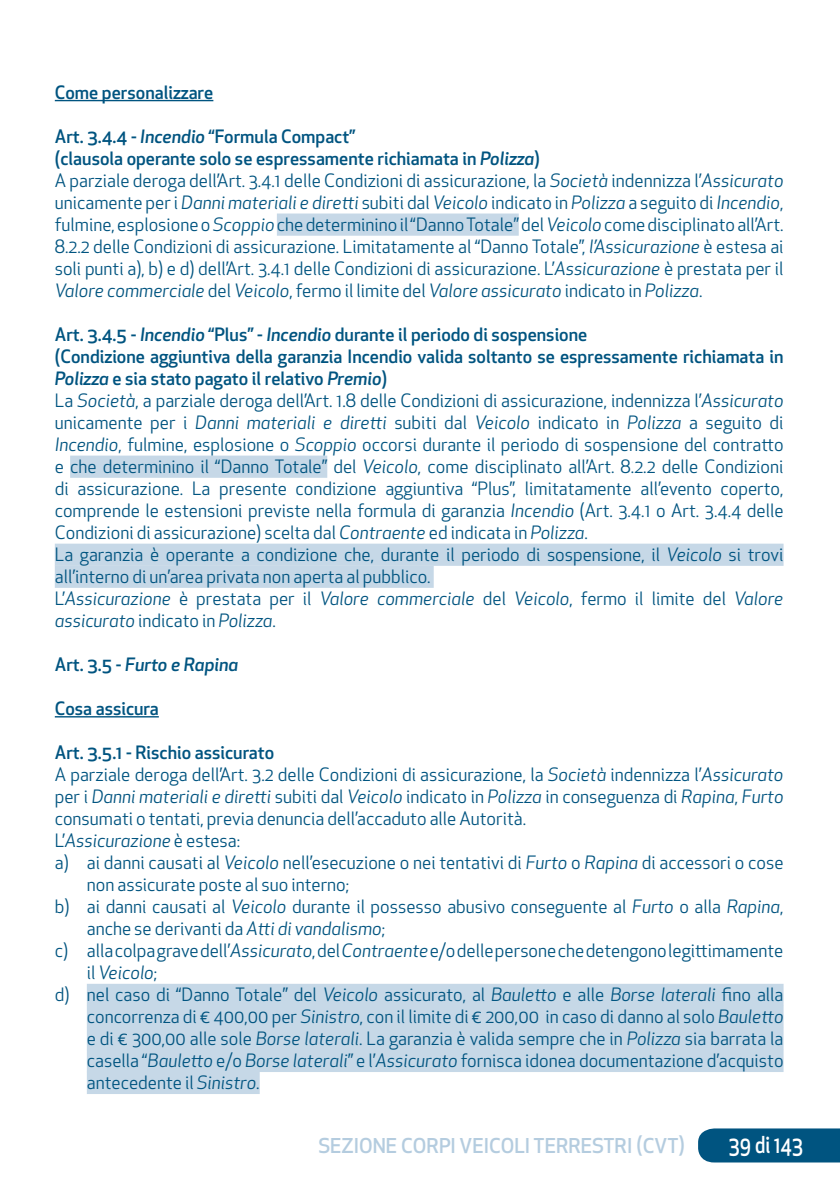
<style>
.page{position:relative;width:840px;height:1191px;background:#fff}
.page>*{position:absolute;margin:0;border:0;box-sizing:border-box;transform-origin:0 0}
.t1{font:500 22.8px "Apex New";color:#fff;scale:.83 1}
.t2{font:500 20px "Apex New";color:#b4ccdf}
.t3{font:18px/22px "Apex New";color:#005480}
.t4{font:italic 18px "Apex New";color:#005480}
.t5{font:500 18px "Apex New";color:#005480}
.t6{font:italic 500 18px "Apex New";color:#005480}
.s1{font-weight:500}
.s2{font-weight:500;font-style:italic}
.s3{font-style:italic}
.s4{font-style:normal}
</style>
<div class="page">
<div style="left:698px;top:1128px;width:141px;height:34px;background:#005480"></div>
<hr style="left:55px;top:100px;width:158px;height:1px;background:#005480">
<div style="left:277px;top:213px;width:241px;height:23px;background:#c6d8e7"></div>
<div style="left:70px;top:455px;width:257px;height:23px;background:#c6d8e7"></div>
<div style="left:55px;top:543px;width:728px;height:23px;background:#c6d8e7"></div>
<div style="left:55px;top:565px;width:378px;height:23px;background:#c6d8e7"></div>
<hr style="left:55px;top:716px;width:104px;height:1px;background:#005480">
<div style="left:87px;top:983px;width:696px;height:23px;background:#c6d8e7"></div>
<div style="left:87px;top:1005px;width:696px;height:23px;background:#c6d8e7"></div>
<div style="left:87px;top:1027px;width:696px;height:23px;background:#c6d8e7"></div>
<div style="left:87px;top:1049px;width:696px;height:23px;background:#c6d8e7"></div>
<div style="left:87px;top:1071px;width:172px;height:23px;background:#c6d8e7"></div>
<p class="t5" style="left:55px;top:80px;width:160px">Come personalizzare</p>
<p class="t3" style="left:55px;top:125px;width:730px"><span class="s1">Art. 3.4.4 -</span> <span class="s2">Incendio</span> <span class="s1">“Formula Compact”<br>(clausola operante solo se espressamente richiamata in</span> <span class="s2">Polizza</span><span class="s1">)<br></span>A parziale deroga dell’Art. 3.4.1 delle Condizioni di assicurazione, la <span class="s3">Società</span> indennizza l’<span class="s3">Assicurato </span>unicamente per i <span class="s3">Danni materiali e diretti</span> subiti dal <span class="s3">Veicolo</span> indicato in <span class="s3">Polizza</span> a seguito di <span class="s3">Incendio</span>, fulmine, esplosione o <span class="s3">Scoppio</span>che determinino il “Danno Totale” del <span class="s3">Veicolo</span> come disciplinato all’Art.<br>8.2.2 delle Condizioni di assicurazione. Limitatamente al “Danno Totale”, <span class="s3">l’Assicurazione</span> è estesa ai soli punti a), b) e d) dell’Art. 3.4.1 delle Condizioni di assicurazione. L’<span class="s3">Assicurazione</span> è prestata per il <span class="s3">Valore commerciale</span> del <span class="s3">Veicolo</span>, fermo il limite del <span class="s3">Valore assicurato</span> indicato in <span class="s3">Polizza</span>.</p>
<p class="t3" style="left:55px;top:323px;width:730px"><span class="s1">Art. 3.4.5 -</span> <span class="s2">Incendio</span> <span class="s1">“Plus” -</span> <span class="s2">Incendio</span> <span class="s1">durante il periodo di sospensione<br>(Condizione aggiuntiva della garanzia Incendio valida soltanto se espressamente richiamata in </span><span class="s2">Polizza</span> <span class="s1">e sia stato pagato il relativo</span> <span class="s2">Premio</span><span class="s1">)<br></span>La <span class="s3">Società</span>, a parziale deroga dell’Art. 1.8 delle Condizioni di assicurazione, indennizza l’<span class="s3">Assicurato </span>unicamente per i <span class="s3">Danni materiali e diretti</span> subiti dal <span class="s3">Veicolo</span> indicato in <span class="s3">Polizza</span> a seguito di <span class="s3">Incendio</span>, fulmine, esplosione o <span class="s3">Scoppio</span> occorsi durante il periodo di sospensione del contratto e che determinino il “Danno Totale” del <span class="s3">Veicolo</span>, come disciplinato all’Art. 8.2.2 delle Condizioni di assicurazione. La presente condizione aggiuntiva “Plus”, limitatamente all’evento coperto, comprende le estensioni previste nella formula di garanzia <span class="s3">Incendio</span> (Art. 3.4.1 o Art. 3.4.4 delle Condizioni di assicurazione) scelta dal <span class="s3">Contraente</span> ed indicata in <span class="s3">Polizza</span>.<br>La garanzia è operante a condizione che, durante il periodo di sospensione, il <span class="s3">Veicolo</span> si trovi all’interno di un’area privata non aperta al pubblico.<br>L’<span class="s3">Assicurazione</span> è prestata per il <span class="s3">Valore commerciale</span> del <span class="s3">Veicolo</span>, fermo il limite del <span class="s3">Valore assicurato</span> indicato in <span class="s3">Polizza</span>.</p>
<p class="t6" style="left:55px;top:652px;width:185px"><span class="s4">Art. 3.5 -</span> Furto e Rapina</p>
<p class="t5" style="left:55px;top:696px;width:105px">Cosa assicura</p>
<p class="t5" style="left:55px;top:740px;width:221px">Art. 3.5.1 - Rischio assicurato</p>
<p class="t3" style="left:55px;top:763px;width:729px">A parziale deroga dell’Art. 3.2 delle Condizioni di assicurazione, la <span class="s3">Società</span> indennizza l’<span class="s3">Assicurato</span></p>
<p class="t4" style="left:55px;top:785px;width:729px"><span class="s4">per i</span> Danni materiali e diretti <span class="s4">subiti dal</span> Veicolo <span class="s4">indicato in</span> Polizza <span class="s4">in conseguenza di</span> Rapina<span class="s4">,</span> Furto</p>
<p class="t3" style="left:55px;top:807px;width:472px">consumati o tentati, previa denuncia dell’accaduto alle Autorità.</p>
<p class="t4" style="left:55px;top:828px;width:187px"><span class="s4">L’</span>Assicurazione <span class="s4">è estesa:</span></p>
<p class="t3" style="left:55px;top:851px;width:729px">a) ai danni causati al <span class="s3">Veicolo</span> nell’esecuzione o nei tentativi di <span class="s3">Furto</span> o <span class="s3">Rapina</span> di accessori o cose</p>
<p class="t3" style="left:87px;top:873px;width:264px">non assicurate poste al suo interno;</p>
<p class="t3" style="left:55px;top:895px;width:729px">b) ai danni causati al <span class="s3">Veicolo</span> durante il possesso abusivo conseguente al <span class="s3">Furto</span> o alla <span class="s3">Rapina</span>,</p>
<p class="t3" style="left:87px;top:917px;width:300px">anche se derivanti da <span class="s3">Atti di vandalismo</span>;</p>
<p class="t3" style="left:55px;top:939px;width:729px">c) alla colpa grave dell’<span class="s3">Assicurato</span>, del <span class="s3">Contraente</span> e/o delle persone che detengono legittimamente</p>
<p class="t4" style="left:87px;top:960px;width:72px"><span class="s4">il</span> Veicolo<span class="s4">;</span></p>
<p class="t3" style="left:55px;top:983px;width:729px">d) nel caso di “Danno Totale” del <span class="s3">Veicolo</span> assicurato, al <span class="s3">Bauletto</span> e alle <span class="s3">Borse laterali</span> fino alla</p>
<p class="t3" style="left:87px;top:1005px;width:697px">concorrenza di € 400,00 per <span class="s3">Sinistro</span>, con il limite di € 200,00 in caso di danno al solo <span class="s3">Bauletto</span></p>
<p class="t3" style="left:87px;top:1027px;width:697px">e di € 300,00 alle sole <span class="s3">Borse laterali</span>. La garanzia è valida sempre che in <span class="s3">Polizza</span> sia barrata la</p>
<p class="t3" style="left:87px;top:1049px;width:697px">casella “<span class="s3">Bauletto</span> e/o <span class="s3">Borse laterali</span>” e l’<span class="s3">Assicurato</span> fornisca idonea documentazione d’acquisto</p>
<p class="t3" style="left:87px;top:1071px;width:174px">antecedente il <span class="s3">Sinistro</span>.</p>
<p class="t2" style="left:318px;top:1132px;width:368px">SEZIONE CORPI VEICOLI TERRESTRI (CVT)</p>
<p class="t1" style="left:728px;top:1129px;width:91px">39 di 143</p>
</div>
